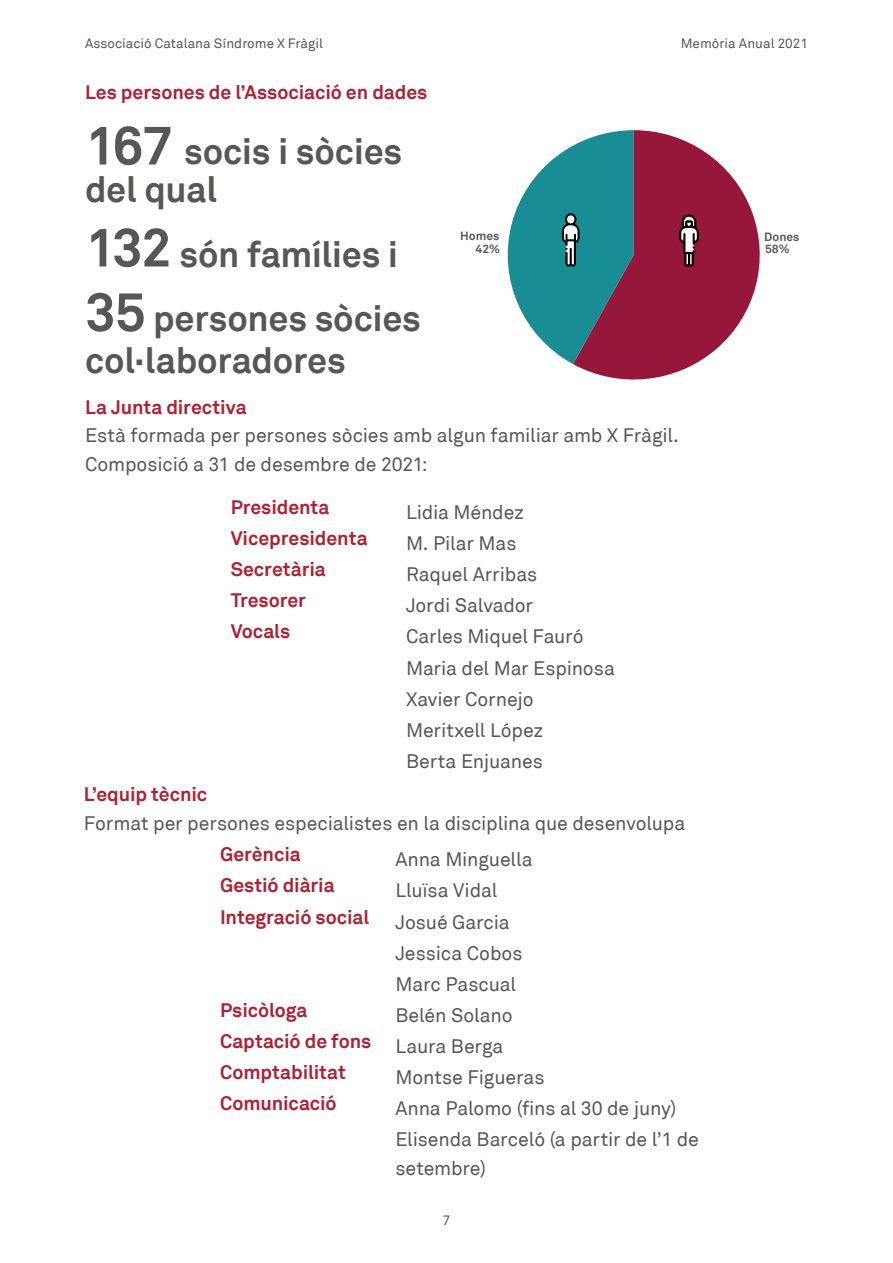
<style>
.page{position:relative;width:893px;height:1263px;background:#fff}
.page>*{position:absolute;margin:0;border:0;box-sizing:border-box;transform-origin:0 0}
.t1{font:700 36px/37.5px "Akkurat";letter-spacing:-.01em;color:#575756}
.t2{font:19.5px/31px "Akkurat";letter-spacing:-.01em;color:#575756}
.t3{font:700 19.5px "Akkurat";letter-spacing:-.005em;color:#ab2335}
.t4{font:13.5px "Akkurat";color:#575756}
.t5{font:700 12px/12.1px "Akkurat";color:#58595b}
.s1{font-size:54px}
.s2{font-weight:700;color:#ab2335}
</style>
<div class="page">
<svg style="left:573px;top:130px;width:187px;height:250px;fill:#961739"></svg>
<svg style="left:507px;top:130px;width:127px;height:234px"></svg>
<svg style="left:679px;top:214px;width:20px;height:53px"></svg>
<p class="t4" style="left:85px;top:35px;width:240px">Associació Catalana Síndrome X Fràgil</p>
<p class="t4" style="left:681px;top:35px;width:129px">Memòria Anual 2021</p>
<p class="t3" style="left:85px;top:80px;width:344px">Les persones de l’Associació en dades</p>
<h1 class="t1" style="left:85px;top:133px;width:319px"><span class="s1">167</span> socis i sòcies del qual</h1>
<h1 class="t1" style="left:85px;top:222px;width:337px;line-height:64.5px"><span class="s1">132</span> són famílies i<br><span class="s1">35</span> persones sòcies</h1>
<h1 class="t1" style="left:85px;top:342px;width:262px">col·laboradores</h1>
<p class="t5" style="left:460px;top:229px;width:41px;line-height:12.8px;text-align:right">Homes<br>42%</p>
<p class="t5" style="left:764px;top:230px;width:37px">Dones<br>58%</p>
<p class="t3" style="left:85px;top:395px;width:163px">La Junta directiva</p>
<p class="t2" style="left:85px;top:422px;width:595px;line-height:28.5px">Està formada per persones sòcies amb algun familiar amb X Fràgil.<br>Composició a 31 de desembre de 2021:</p>
<p class="t3" style="left:231px;top:495px;width:100px">Presidenta</p>
<p class="t2" style="left:406px;top:497px;width:119px">Lidia Méndez</p>
<p class="t3" style="left:231px;top:526px;width:139px">Vicepresidenta</p>
<p class="t2" style="left:406px;top:528px;width:112px">M. Pilar Mas</p>
<p class="t3" style="left:231px;top:557px;width:97px">Secretària</p>
<p class="t2" style="left:406px;top:559px;width:133px">Raquel Arribas</p>
<p class="t3" style="left:231px;top:588px;width:77px">Tresorer</p>
<p class="t2" style="left:406px;top:590px;width:128px">Jordi Salvador</p>
<p class="t3" style="left:231px;top:619px;width:61px">Vocals</p>
<p class="t2" style="left:406px;top:622px;width:210px">Carles Miquel Fauró<br>Maria del Mar Espinosa<br>Xavier Cornejo<br>Meritxell López<br>Berta Enjuanes</p>
<p class="t3" style="left:84px;top:782px;width:125px">L’equip tècnic</p>
<p class="t2" style="left:84px;top:808px;width:603px">Format per persones especialistes en la disciplina que desenvolupa</p>
<p class="t3" style="left:220px;top:842px;width:82px">Gerència</p>
<p class="t2" style="left:395px;top:844px;width:139px">Anna Minguella</p>
<p class="t3" style="left:220px;top:873px;width:116px">Gestió diària</p>
<p class="t2" style="left:395px;top:876px;width:104px">Lluïsa Vidal</p>
<p class="t3" style="left:220px;top:904px;width:151px">Integració social</p>
<p class="t2" style="left:395px;top:907px;width:129px">Josué Garcia<br>Jessica Cobos<br>Marc Pascual</p>
<p class="t3" style="left:220px;top:997px;width:89px">Psicòloga</p>
<p class="t2" style="left:220px;top:1002px;width:294px;line-height:26.1px;text-indent:175px">Belén Solano<br><span class="s2">Captació de fons</span> Laura Berga</p>
<p class="t3" style="left:220px;top:1060px;width:127px">Comptabilitat</p>
<p class="t2" style="left:395px;top:1062px;width:151px">Montse Figueras</p>
<p class="t3" style="left:220px;top:1091px;width:118px">Comunicació</p>
<p class="t2" style="left:395px;top:1093px;width:305px">Anna Palomo (fins al 30 de juny)<br>Elisenda Barceló (a partir de l’1 de</p>
<p class="t2" style="left:395px;top:1153px;width:92px">setembre)</p>
<p class="t4" style="left:443px;top:1212px;width:9px">7</p>
</div>
